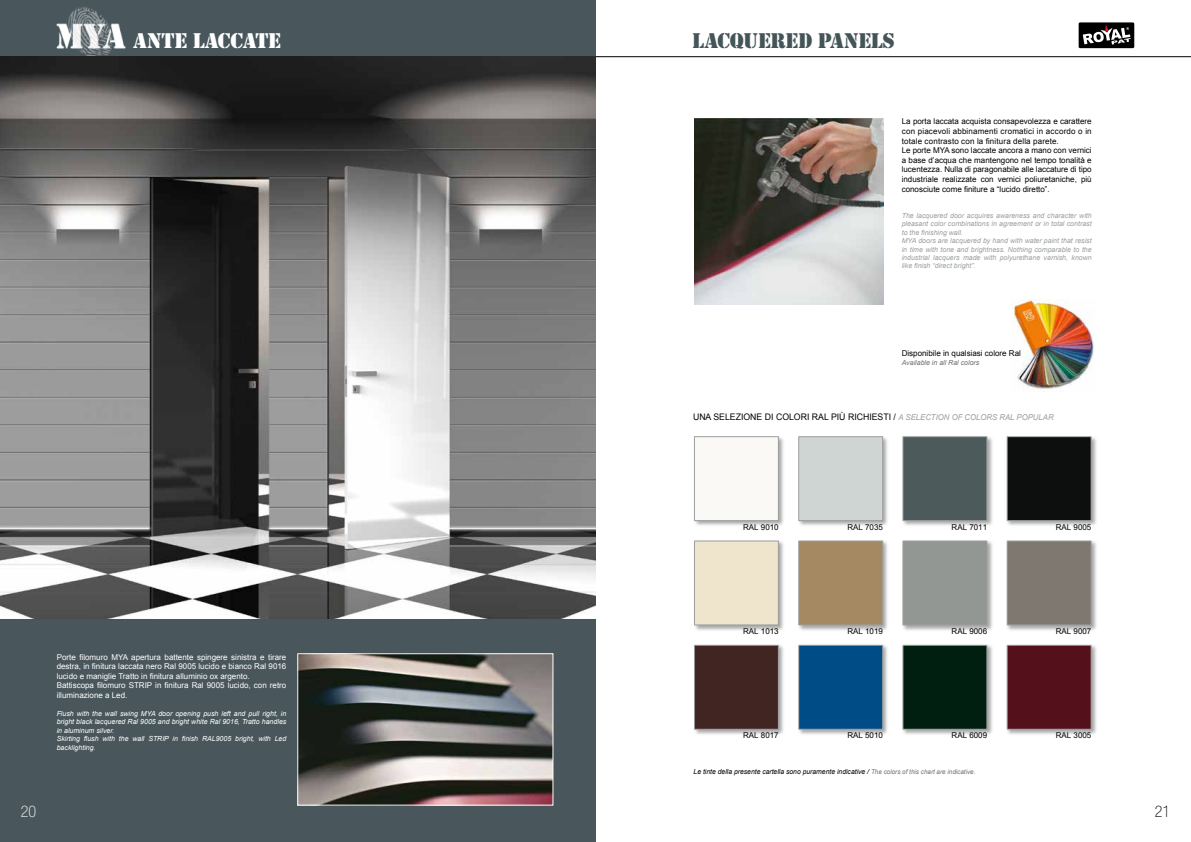
<style>
.page{position:relative;width:1191px;height:842px;background:#fff}
.page>*{position:absolute;margin:0;border:0;box-sizing:border-box;transform-origin:0 0}
.t1{font:22px "Stencil";letter-spacing:-.015em;color:#445559}
.t2{font:22px "Stencil";letter-spacing:-.015em;color:#fff}
.t3{font:100 condensed 16px "Helvetica Neue LT Pro";color:#fff}
.t4{font:100 condensed 16px "Helvetica Neue LT Pro";color:#000}
.t5{font:9px "Arial";color:#000}
.t6{font:8px/9.6px "Arial";color:#000}
.t7{font:8px/9.6px "Arial";color:#fff}
.t8{font:italic 7px/8.4px "Arial";color:#9c9e9f}
.t9{font:italic 7px/8.4px "Arial";color:#fff}
.t10{font:italic 7px "Arial";color:#000}
.t11{font:italic 7px "Arial";color:#707172}
.s1{font-style:italic;font-size:8px;color:#9c9e9f}
.s2{font-size:6.5px;color:#707172}
</style>
<div class="page">
<img style="left:694px;top:540px;width:90px;height:91px">
<div style="left:694px;top:541px;width:84px;height:84px;background:#eee5cc"></div>
<div style="left:694px;top:541px;width:84px;height:84px;border:1px solid #9c9e9f"></div>
<img style="left:798px;top:540px;width:90px;height:91px">
<div style="left:798px;top:541px;width:84px;height:84px;background:#a48962"></div>
<div style="left:798px;top:541px;width:84px;height:84px;border:1px solid #9c9e9f"></div>
<img style="left:902px;top:540px;width:91px;height:91px">
<div style="left:903px;top:541px;width:84px;height:84px;background:#939794"></div>
<div style="left:902px;top:541px;width:85px;height:84px;border:1px solid #9c9e9f"></div>
<img style="left:1006px;top:540px;width:91px;height:91px">
<div style="left:1007px;top:541px;width:84px;height:84px;background:#7f7870"></div>
<div style="left:1007px;top:541px;width:84px;height:84px;border:1px solid #9c9e9f"></div>
<img style="left:694px;top:644px;width:90px;height:91px">
<div style="left:694px;top:645px;width:84px;height:84px;background:#402523"></div>
<div style="left:694px;top:645px;width:84px;height:84px;border:1px solid #9c9e9f"></div>
<img style="left:798px;top:644px;width:90px;height:91px">
<div style="left:798px;top:645px;width:84px;height:84px;background:#004c86"></div>
<div style="left:798px;top:645px;width:84px;height:84px;border:1px solid #9c9e9f"></div>
<img style="left:902px;top:644px;width:91px;height:91px">
<div style="left:903px;top:645px;width:84px;height:84px;background:#001f11"></div>
<div style="left:902px;top:645px;width:85px;height:84px;border:1px solid #9c9e9f"></div>
<img style="left:1006px;top:644px;width:91px;height:91px">
<div style="left:1007px;top:645px;width:84px;height:84px;background:#54101b"></div>
<div style="left:1007px;top:645px;width:84px;height:84px;border:1px solid #9c9e9f"></div>
<img style="left:694px;top:436px;width:90px;height:90px">
<div style="left:694px;top:437px;width:84px;height:84px;background:#faf9f5"></div>
<div style="left:694px;top:437px;width:84px;height:84px;border:1px solid #9c9e9f"></div>
<img style="left:798px;top:436px;width:90px;height:90px">
<div style="left:798px;top:437px;width:84px;height:84px;background:#ced5d3"></div>
<div style="left:798px;top:437px;width:84px;height:84px;border:1px solid #9c9e9f"></div>
<img style="left:902px;top:436px;width:91px;height:90px">
<div style="left:903px;top:437px;width:84px;height:84px;background:#4c5a5c"></div>
<div style="left:902px;top:437px;width:85px;height:84px;border:1px solid #9c9e9f"></div>
<img style="left:1006px;top:436px;width:91px;height:90px">
<div style="left:1007px;top:437px;width:84px;height:84px;background:#0c0f0d"></div>
<div style="left:1007px;top:437px;width:84px;height:84px;border:1px solid #9c9e9f"></div>
<hr style="left:595px;top:56px;width:596px;height:1px;background:#000">
<div style="left:1078px;top:22px;width:56px;height:26px;background:#000"></div>
<svg style="left:1082px;top:24px;width:48px;height:21px"></svg>
<img style="left:694px;top:118px;width:189px;height:186px">
<div style="left:0;top:0;width:595px;height:57px;background:#49575d"></div>
<img style="left:45px;top:7px;width:89px;height:50px">
<div style="left:0;top:618px;width:595px;height:224px;background:#49575d"></div>
<img style="left:0;top:57px;width:595px;height:561px">
<img style="left:299px;top:655px;width:252px;height:148px">
<div style="left:297px;top:653px;width:256px;height:152px;border:1px solid #fff"></div>
<img style="left:1011px;top:300px;width:83px;height:92px">
<h1 class="t2" style="left:133px;top:28px;width:149px">ANTE LACCATE</h1>
<p class="t7" style="left:57px;top:652px;width:231px">Porte filomuro MYA apertura battente spingere sinistra e tirare destra, in finitura laccata nero Ral 9005 lucido e bianco Ral 9016 lucido e maniglie Tratto in finitura alluminio ox argento.<br>Battiscopa filomuro STRIP in finitura Ral 9005 lucido, con retro illuminazione a Led.</p>
<p class="t9" style="left:57px;top:709px;width:231px">Flush with the wall swing MYA door opening push left and pull right, in bright black lacquered Ral 9005 and bright white Ral 9016, Tratto handles in aluminum silver.<br>Skirting flush with the wall STRIP in finish RAL9005 bright, with Led backlighting.</p>
<h1 class="t1" style="left:692px;top:28px;width:204px">LACQUERED PANELS</h1>
<p class="t6" style="left:901px;top:117px;width:191px">La porta laccata acquista consapevolezza e carattere con piacevoli abbinamenti cromatici in accordo o in totale contrasto con la finitura della parete.<br>Le porte MYA sono laccate ancora a mano con vernici a base d’acqua che mantengono nel tempo tonalità e lucentezza. Nulla di paragonabile alle laccature di tipo industriale realizzate con vernici poliuretaniche, più conosciute come finiture a “lucido diretto”.</p>
<p class="t8" style="left:901px;top:211px;width:191px">The lacquered door acquires awareness and character with pleasant color combinations in agreement or in total contrast to the finishing wall.<br>MYA doors are lacquered by hand with water paint that resist in time with tone and brightness. Nothing comparable to the industrial lacquers made with polyurethane varnish, known like finish “direct bright”.</p>
<p class="t6" style="left:901px;top:349px;width:121px">Disponibile in qualsiasi colore Ral</p>
<p class="t11" style="left:901px;top:358px;width:79px">Available in all Ral colors</p>
<p class="t5" style="left:693px;top:411px;width:362px">UNA SELEZIONE DI COLORI RAL PIÙ RICHIESTI / <span class="s1">A SELECTION OF COLORS RAL POPULAR</span></p>
<p class="t6" style="left:743px;top:522px;width:37px">RAL 9010</p>
<p class="t6" style="left:847px;top:522px;width:37px">RAL 7035</p>
<p class="t6" style="left:951px;top:522px;width:37px">RAL 7011</p>
<p class="t6" style="left:1055px;top:522px;width:37px">RAL 9005</p>
<p class="t6" style="left:743px;top:627px;width:37px">RAL 1013</p>
<p class="t6" style="left:847px;top:627px;width:37px">RAL 1019</p>
<p class="t6" style="left:951px;top:627px;width:37px">RAL 9006</p>
<p class="t6" style="left:1055px;top:627px;width:37px">RAL 9007</p>
<p class="t6" style="left:743px;top:731px;width:37px">RAL 8017</p>
<p class="t6" style="left:847px;top:731px;width:37px">RAL 5010</p>
<p class="t6" style="left:951px;top:731px;width:37px">RAL 6009</p>
<p class="t6" style="left:1055px;top:731px;width:37px">RAL 3005</p>
<p class="t10" style="left:693px;top:767px;width:283px">Le tinte della presente cartella sono puramente indicative / <span class="s2">The colors of this chart are indicative.</span></p>
<h2 class="t3" style="left:21px;top:802px;width:17px">20</h2>
<h2 class="t4" style="left:1155px;top:802px;width:17px">21</h2>
</div>
